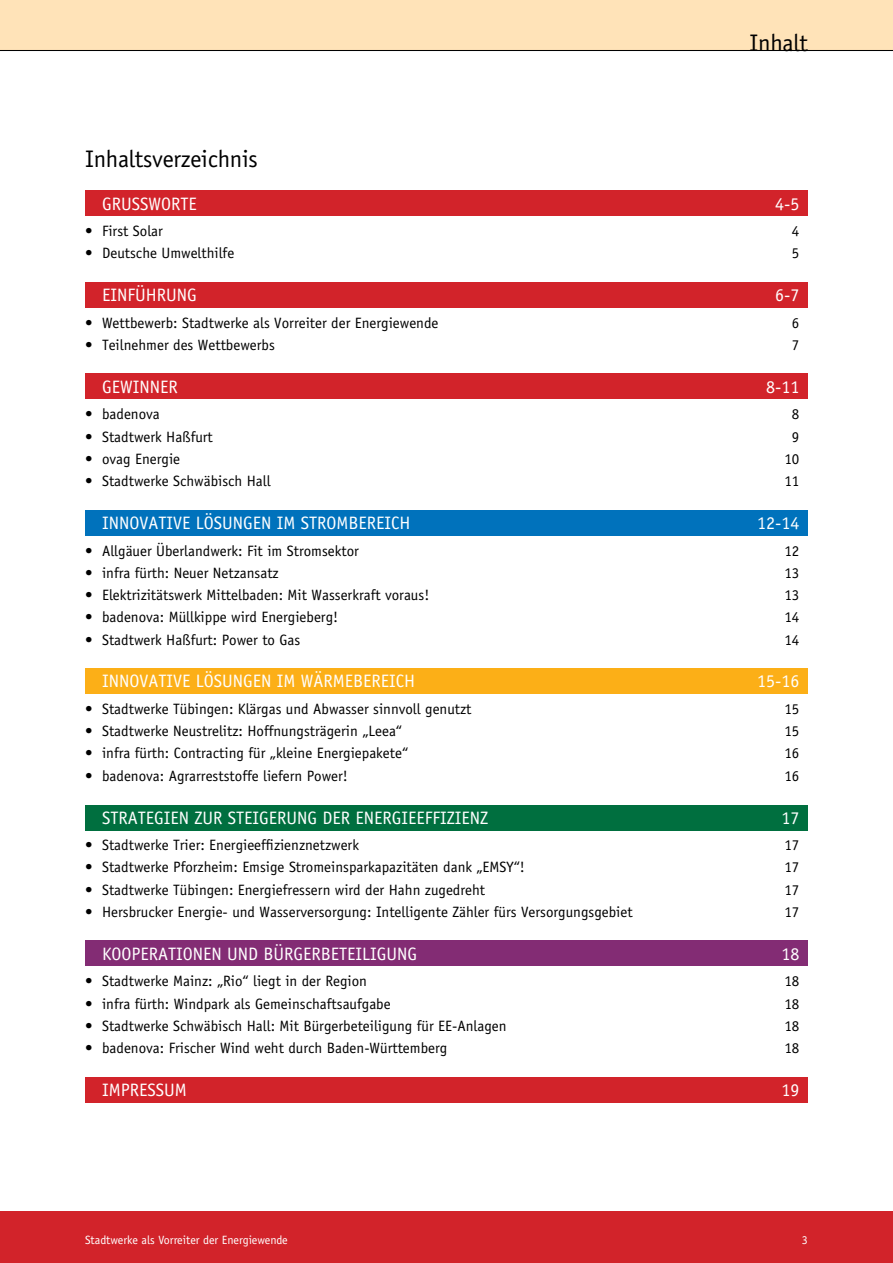
<style>
.page{position:relative;width:893px;height:1263px;background:#fff}
.page>*{position:absolute;margin:0;border:0;box-sizing:border-box;transform-origin:0 0}
.t1{font:24px "Officina Sans";letter-spacing:-.01em;color:#000}
.t2{font:18px "Officina Sans";color:#fff}
.t3{font:15px "Officina Sans";color:#000}
.t4{font:12px "Officina Sans";color:#fff}
</style>
<div class="page">
<div style="left:0;top:0;width:893px;height:51px;background:#ffe3b8"></div>
<div style="left:0;top:1212px;width:893px;height:51px;background:#d2232a"></div>
<hr style="left:0;top:50px;width:893px;height:1px;background:#000">
<div style="left:85px;top:190px;width:723px;height:26px;background:#d2232a"></div>
<div style="left:85px;top:282px;width:723px;height:26px;background:#d2232a"></div>
<div style="left:85px;top:373px;width:723px;height:26px;background:#d2232a"></div>
<div style="left:85px;top:510px;width:723px;height:26px;background:#0072bc"></div>
<div style="left:85px;top:668px;width:723px;height:26px;background:#fcaf17"></div>
<div style="left:85px;top:805px;width:723px;height:25px;background:#006f3f"></div>
<div style="left:85px;top:941px;width:723px;height:25px;background:#832c74"></div>
<div style="left:85px;top:1077px;width:723px;height:26px;background:#d2232a"></div>
<h1 class="t1" style="left:750px;top:28px;width:60px">Inhalt</h1>
<h1 class="t1" style="left:85px;top:145px;width:174px">Inhaltsverzeichnis</h1>
<p class="t2" style="left:102px;top:193px;width:94px">GruSSworte</p>
<p class="t2" style="left:775px;top:193px;width:26px">4-5</p>
<p class="t3" style="left:85px;top:222px;width:79px">• First Solar</p>
<p class="t3" style="left:792px;top:222px;width:9px">4</p>
<p class="t3" style="left:85px;top:245px;width:151px">• Deutsche Umwelthilfe</p>
<p class="t3" style="left:792px;top:245px;width:9px">5</p>
<p class="t2" style="left:102px;top:285px;width:96px">Einführu ng</p>
<p class="t2" style="left:775px;top:285px;width:26px">6-7</p>
<p class="t3" style="left:85px;top:314px;width:355px">• Wettbewerb: Stadtwerke als Vorreiter der Energiewende</p>
<p class="t3" style="left:792px;top:314px;width:9px">6</p>
<p class="t3" style="left:85px;top:336px;width:191px">• Teilnehmer des Wettbewerbs</p>
<p class="t3" style="left:792px;top:336px;width:9px">7</p>
<p class="t2" style="left:102px;top:376px;width:67px">Gewinner</p>
<p class="t2" style="left:766px;top:376px;width:35px">8-11</p>
<p class="t3" style="left:85px;top:406px;width:76px">• badenova</p>
<p class="t3" style="left:792px;top:406px;width:9px">8</p>
<p class="t3" style="left:85px;top:428px;width:129px">• Stadtwerk H aßfurt</p>
<p class="t3" style="left:792px;top:428px;width:9px">9</p>
<p class="t3" style="left:85px;top:450px;width:97px">• ovag Energie</p>
<p class="t3" style="left:784px;top:450px;width:16px">10</p>
<p class="t3" style="left:85px;top:472px;width:187px">• Stadtwerke Schwäbisch H all</p>
<p class="t3" style="left:784px;top:472px;width:16px">11</p>
<p class="t2" style="left:102px;top:512px;width:310px">Innovative Lösu ngen im Strombereich</p>
<p class="t2" style="left:757px;top:512px;width:44px">12-14</p>
<p class="t3" style="left:85px;top:542px;width:276px">• Allgäuer Ü berlandwerk: Fit im Stromsektor</p>
<p class="t3" style="left:784px;top:542px;width:16px">12</p>
<p class="t3" style="left:85px;top:564px;width:195px">• infra fürth: N euer N etzansatz</p>
<p class="t3" style="left:784px;top:564px;width:16px">13</p>
<p class="t3" style="left:85px;top:586px;width:346px">• Elektrizitätswerk Mittelbaden: Mit Wasserkraft voraus!</p>
<p class="t3" style="left:784px;top:586px;width:16px">13</p>
<p class="t3" style="left:85px;top:608px;width:255px">• badenova: M üllkippe wird Energieberg!</p>
<p class="t3" style="left:784px;top:608px;width:16px">14</p>
<p class="t3" style="left:85px;top:631px;width:217px">• Stadtwerk H aßfurt: Power to G as</p>
<p class="t3" style="left:784px;top:631px;width:16px">14</p>
<p class="t2" style="left:102px;top:671px;width:315px">Innovative Lösu ngen im Wärmebereich</p>
<p class="t2" style="left:757px;top:671px;width:44px">15-16</p>
<p class="t3" style="left:85px;top:700px;width:388px">• Stadtwerke Tübingen: Klärgas und Abwasser sinnvoll genutzt</p>
<p class="t3" style="left:784px;top:700px;width:16px">15</p>
<p class="t3" style="left:85px;top:722px;width:319px">• Stadtwerke N eustrelitz: H offnungsträgerin „Leea“</p>
<p class="t3" style="left:784px;top:722px;width:16px">15</p>
<p class="t3" style="left:85px;top:745px;width:325px">• infra fürth: Contracting für „kleine Energiepakete“</p>
<p class="t3" style="left:784px;top:745px;width:16px">16</p>
<p class="t3" style="left:85px;top:767px;width:264px">• badenova: Agrarreststoffe liefern Power!</p>
<p class="t3" style="left:784px;top:767px;width:16px">16</p>
<p class="t2" style="left:102px;top:807px;width:129px">Strategien zu r ste</p>
<p class="t2" style="left:252px;top:807px;width:165px">igeru ng der Energieeff</p>
<p class="t2" style="left:440px;top:807px;width:49px">izienz</p>
<p class="t2" style="left:781px;top:807px;width:19px">17</p>
<p class="t3" style="left:85px;top:836px;width:275px">• Stadtwerke Trier: Energieeffizienznetzwerk</p>
<p class="t3" style="left:784px;top:836px;width:16px">17</p>
<p class="t3" style="left:85px;top:858px;width:441px">• Stadtwerke Pforzheim: Emsige Stromeinsparkapazitäten dank „EMSY“!</p>
<p class="t3" style="left:784px;top:858px;width:16px">17</p>
<p class="t3" style="left:85px;top:881px;width:402px">• Stadtwerke Tübingen: Energiefressern wird der H ahn zugedreht</p>
<p class="t3" style="left:784px;top:881px;width:16px">17</p>
<p class="t3" style="left:85px;top:903px;width:549px">• H ersbrucker Energie- und Wasserversorgung: Intelligente Zähler fürs Versorgungsgebiet</p>
<p class="t3" style="left:784px;top:903px;width:16px">17</p>
<p class="t2" style="left:102px;top:943px;width:317px">Kooperationen u ndBürgerbeteiligu ng</p>
<p class="t2" style="left:781px;top:943px;width:19px">18</p>
<p class="t3" style="left:85px;top:972px;width:284px">• Stadtwerke Mainz: „Rio“ liegt in der Region</p>
<p class="t3" style="left:784px;top:972px;width:16px">18</p>
<p class="t3" style="left:85px;top:995px;width:307px">• infra fürth: Windpark als Gemeinschaftsaufgabe</p>
<p class="t3" style="left:784px;top:995px;width:16px">18</p>
<p class="t3" style="left:85px;top:1017px;width:423px">• Stadtwerke Schwäbisch H all: Mit B ürgerbeteiligung für EE-Anlagen</p>
<p class="t3" style="left:784px;top:1017px;width:16px">18</p>
<p class="t3" style="left:85px;top:1039px;width:364px">• badenova: Frischer Wind weht durch Baden-Württemberg</p>
<p class="t3" style="left:784px;top:1039px;width:16px">18</p>
<p class="t2" style="left:102px;top:1079px;width:29px">Impressu</p>
<p class="t2" style="left:175px;top:1079px;width:14px">m</p>
<p class="t2" style="left:781px;top:1079px;width:19px">19</p>
<p class="t4" style="left:85px;top:1233px;width:204px">Stadtwerke als Vorreiter der Energiewende</p>
<p class="t4" style="left:802px;top:1233px;width:7px">3</p>
</div>
